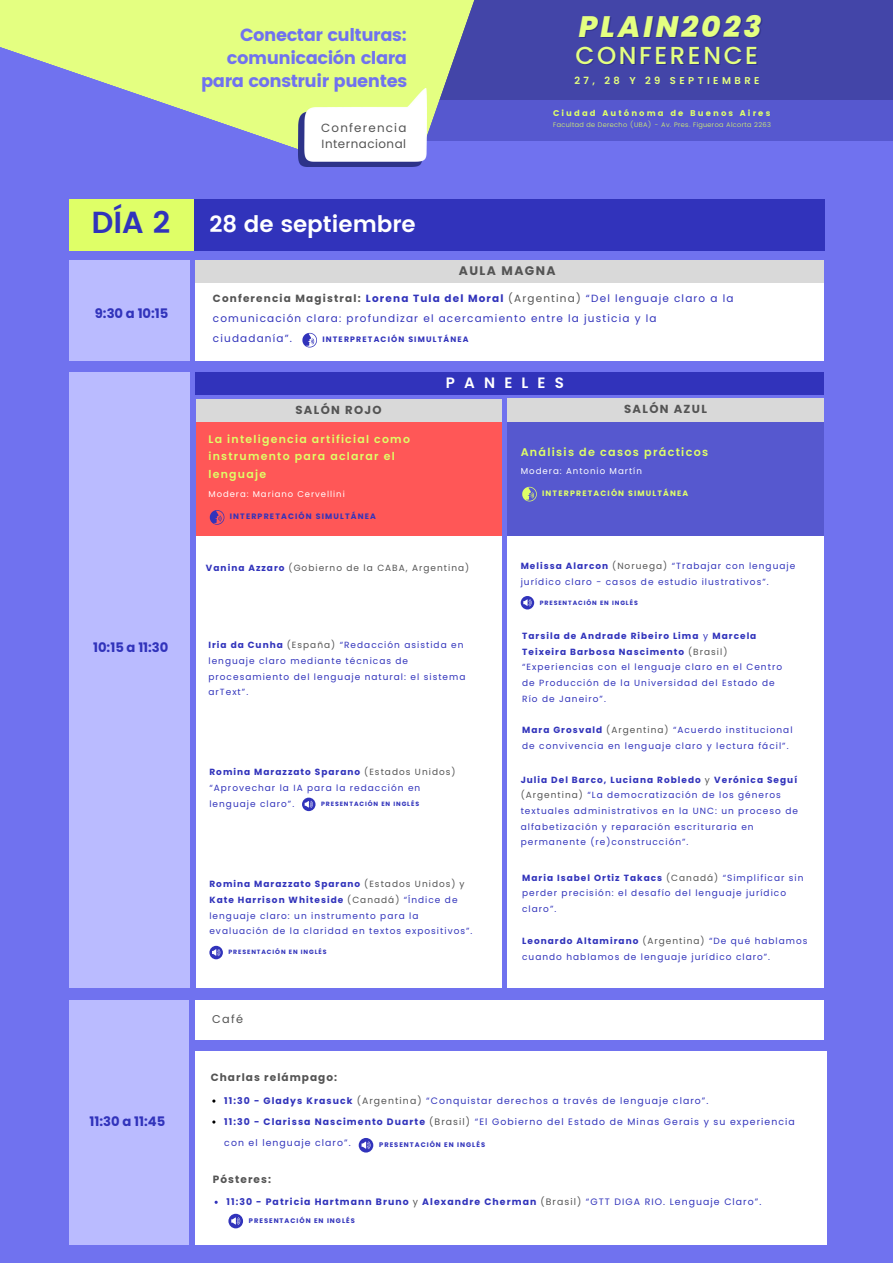
<style>
.page{position:relative;width:893px;height:1264px;background:#fff}
.page>*{position:absolute;margin:0;border:0;box-sizing:border-box;transform-origin:0 0}
.t1{font:600 30.45px "Poppins";color:#3133bb}
.t2{font:italic 800 29.55px "Poppins";letter-spacing:.105em;color:#e4ff81}
.t3{font:500 24.6px "Poppins";letter-spacing:.105em;color:#e4ff81}
.t4{font:600 22.8px "Poppins";color:#fff}
.t5{font:17.55px/23.4px "Poppins";letter-spacing:-.025em;color:#7072ef;text-align:right}
.t6{font:600 15px "Poppins";letter-spacing:.61em;color:#fff}
.t7{font:700 13.2px "Poppins";color:#3133bb}
.t8{font:700 12.45px "Poppins";letter-spacing:.115em;color:#545454}
.t9{font:11.85px "Poppins";letter-spacing:.04em;color:#545454}
.t10{font:11.85px "Poppins";letter-spacing:.1em;color:#545454}
.t11{font:700 11.7px "Poppins";letter-spacing:.115em;color:#545454}
.t12{font:11.25px "Poppins";color:#545454}
.t13{font:600 11.1px "Poppins";letter-spacing:.115em;color:#dfff67}
.t14{font:600 10.95px/17.5px "Poppins";letter-spacing:.115em;color:#dfff67}
.t15{font:700 10.5px "Poppins";letter-spacing:.1em;color:#545454}
.t16{font:10.35px/20px "Poppins";letter-spacing:.115em;color:#3133bb}
.t17{font:600 9.9px "Poppins";letter-spacing:.35em;color:#e4ff81}
.t18{font:9.3px "Poppins";letter-spacing:.115em;color:#3133bb}
.t19{font:700 9.3px "Poppins";letter-spacing:.115em;color:#3133bb}
.t20{font:9px/15.6px "Poppins";letter-spacing:.115em;color:#3133bb}
.t21{font:9px "Poppins";letter-spacing:.115em;color:#545454}
.t22{font:8.7px "Poppins";letter-spacing:.115em;color:#fff}
.t23{font:8.4px "Poppins";letter-spacing:.25em;color:#dfff67}
.t24{font:8.4px "Poppins";letter-spacing:.115em;color:#fff}
.t25{font:700 7.8px "Poppins";letter-spacing:.145em;color:#3133bb}
.t26{font:700 7.8px "Poppins";letter-spacing:.145em;color:#dfff67}
.t27{font:300 6.6px "Poppins";letter-spacing:.055em;color:#dfff67}
.t28{font:700 6.6px "Poppins";letter-spacing:.145em;color:#3133bb}
.t29{font:700 6.15px "Poppins";letter-spacing:.145em;color:#3133bb}
.s1{font-weight:700;color:#545454}
.s2{font-weight:700}
.s3{color:#545454}
.s4{font-weight:700;color:#3133bb}
.s5{font-weight:400;color:#545454}
.s6{font-weight:400}
</style>
<div class="page">
<div style="left:0;top:0;width:892px;height:1262px;background:#7072ef"></div>
<div style="left:69px;top:199px;width:125px;height:51px;background:#dfff67"></div>
<div style="left:194px;top:199px;width:630px;height:51px;background:#3133bb"></div>
<div style="left:69px;top:260px;width:120px;height:101px;background:#babbff"></div>
<div style="left:195px;top:277px;width:628px;height:84px;background:#fff"></div>
<div style="left:367px;top:0;width:525px;height:141px;background:#5658cf"></div>
<div style="left:401px;top:0;width:491px;height:100px;background:#4345a8"></div>
<svg style="left:0;top:0;width:474px;height:167px;fill:#e4ff81"></svg>
<svg style="left:0;top:6px;width:313px;height:145px;fill:#e4ff81"></svg>
<div style="left:360px;top:157px;width:76px;height:37px;background:#7072ef"></div>
<img style="left:298px;top:88px;width:128px;height:78px">
<div style="left:69px;top:372px;width:120px;height:615px;background:#babbff"></div>
<div style="left:195px;top:372px;width:628px;height:22px;background:#3133bb"></div>
<div style="left:195px;top:422px;width:306px;height:116px;background:#ff5757"></div>
<div style="left:507px;top:422px;width:316px;height:115px;background:#5658cf"></div>
<div style="left:195px;top:537px;width:306px;height:450px;background:#fff"></div>
<div style="left:507px;top:537px;width:316px;height:450px;background:#fff"></div>
<div style="left:195px;top:260px;width:629px;height:23px;background:#d9d9d9"></div>
<div style="left:507px;top:398px;width:316px;height:24px;background:#d9d9d9"></div>
<div style="left:195px;top:399px;width:306px;height:23px;background:#d9d9d9"></div>
<svg style="left:302px;top:797px;width:13px;height:14px"></svg>
<svg style="left:304px;top:800px;width:9px;height:8px"></svg>
<svg style="left:209px;top:945px;width:14px;height:14px"></svg>
<svg style="left:212px;top:948px;width:8px;height:8px"></svg>
<svg style="left:520px;top:596px;width:14px;height:13px"></svg>
<svg style="left:523px;top:599px;width:8px;height:7px"></svg>
<div style="left:195px;top:1000px;width:629px;height:39px;background:#fff"></div>
<div style="left:195px;top:1051px;width:631px;height:193px;background:#fff"></div>
<svg style="left:358px;top:1137px;width:15px;height:15px"></svg>
<svg style="left:361px;top:1141px;width:9px;height:8px"></svg>
<svg style="left:228px;top:1213px;width:15px;height:15px"></svg>
<svg style="left:231px;top:1217px;width:9px;height:7px"></svg>
<div style="left:69px;top:1000px;width:120px;height:244px;background:#babbff"></div>
<svg style="left:302px;top:333px;width:15px;height:14px"></svg>
<svg style="left:210px;top:510px;width:14px;height:14px"></svg>
<svg style="left:522px;top:487px;width:14px;height:14px"></svg>
<p class="t5" style="left:240px;top:23px;width:168px">Conectar culturas:</p>
<p class="t5" style="left:201px;top:46px;width:208px">comunicación clara para construir puentes</p>
<p class="t10" style="left:321px;top:119px;width:87px">Conferencia</p>
<p class="t9" style="left:321px;top:135px;width:86px">Internacional</p>
<p class="t1" style="left:91px;top:205px;width:80px">DÍA 2</p>
<p class="t4" style="left:209px;top:211px;width:208px">28 de septiembre</p>
<p class="t2" style="left:578px;top:6px;width:184px">PLAIN2023</p>
<p class="t3" style="left:575px;top:38px;width:184px">CONFERENCE</p>
<p class="t17" style="left:574px;top:74px;width:187px">27, 28 Y 29 SEPTIEMBRE</p>
<p class="t23" style="left:553px;top:108px;width:219px">Ciudad Autónoma de Buenos Aires</p>
<p class="t27" style="left:553px;top:121px;width:219px">Facultad de Derecho (UBA) - Av. Pres. Figueroa Alcorta 2263</p>
<p class="t8" style="left:459px;top:262px;width:98px">AULA MAGNA</p>
<p class="t7" style="left:95px;top:304px;width:75px">9:30 a 10:15</p>
<p class="t7" style="left:93px;top:638px;width:77px">10:15 a 11:30</p>
<p class="t7" style="left:90px;top:1112px;width:77px">11:30 a 11:45</p>
<p class="t16" style="left:213px;top:288px;width:522px"><span class="s1">Conferencia Magistral:</span> <span class="s2">Lorena Tula del Moral</span> <span class="s3">(Argentina)</span> “Del lenguaje claro a la comunicación clara: profundizar el acercamiento entre la justicia y la ciudadanía”.</p>
<p class="t25" style="left:322px;top:334px;width:148px">INTERPRETACIÓN SIMULTÁNEA</p>
<p class="t6" style="left:446px;top:372px;width:119px">PANELES</p>
<p class="t11" style="left:295px;top:401px;width:88px">SALÓN ROJO</p>
<p class="t11" style="left:624px;top:401px;width:84px">SALÓN AZUL</p>
<p class="t14" style="left:208px;top:430px;width:203px">La inteligencia artificial como instrumento para aclarar el lenguaje</p>
<p class="t24" style="left:208px;top:488px;width:138px">Modera: Mariano Cervellini</p>
<p class="t25" style="left:230px;top:511px;width:148px">INTERPRETACIÓN SIMULTÁNEA</p>
<p class="t21" style="left:206px;top:562px;width:265px"><span class="s4">Vanina Azzaro</span> (Gobierno de la CABA, Argentina)</p>
<p class="t20" style="left:208px;top:637px;width:258px"><span class="s2">Iria da Cunha</span> <span class="s3">(España)</span> “Redacción asistida en lenguaje claro mediante técnicas de procesamiento del lenguaje natural: el sistema arText”.</p>
<p class="t20" style="left:209px;top:764px;width:248px"><span class="s2">Romina Marazzato Sparano</span> <span class="s3">(Estados Unidos) </span>“Aprovechar la IA para la redacción en lenguaje claro”.</p>
<p class="t29" style="left:321px;top:799px;width:100px">PRESENTACIÓN EN INGLÉS</p>
<p class="t20" style="left:209px;top:876px;width:264px"><span class="s2">Romina Marazzato Sparano</span> <span class="s3">(Estados Unidos) y </span><span class="s2">Kate Harrison Whiteside</span> <span class="s3">(Canadá)</span> “Índice de lenguaje claro: un instrumento para la evaluación de la claridad en textos expositivos”.</p>
<p class="t29" style="left:228px;top:947px;width:100px">PRESENTACIÓN EN INGLÉS</p>
<p class="t12" style="left:212px;top:1011px;width:32px">Café</p>
<p class="t15" style="left:211px;top:1069px;width:128px">Charlas relámpago:</p>
<p class="t13" style="left:520px;top:444px;width:189px">Análisis de casos prácticos</p>
<p class="t22" style="left:520px;top:465px;width:123px">Modera: Antonio Martín</p>
<p class="t26" style="left:542px;top:488px;width:148px">INTERPRETACIÓN SIMULTÁNEA</p>
<p class="t20" style="left:520px;top:558px;width:276px"><span class="s2">Melissa Alarcon</span> <span class="s3">(Noruega)</span> “Trabajar con lenguaje jurídico claro - casos de estudio ilustrativos”.</p>
<p class="t29" style="left:539px;top:598px;width:100px">PRESENTACIÓN EN INGLÉS</p>
<p class="t20" style="left:522px;top:628px;width:261px"><span class="s2">Tarsila de Andrade Ribeiro Lima</span> y <span class="s2">Marcela Teixeira Barbosa Nascimento</span> <span class="s3">(Brasil) </span>“Experiencias con el lenguaje claro en el Centro de Producción de la Universidad del Estado de Río de Janeiro”.</p>
<p class="t20" style="left:522px;top:722px;width:272px"><span class="s2">Mara Grosvald</span> <span class="s3">(Argentina)</span> “Acuerdo institucional de convivencia en lenguaje claro y lectura fácil”.</p>
<p class="t20" style="left:520px;top:771px;width:279px"><span class="s2">Julia Del Barco, Luciana Robledo</span> <span class="s3">y</span> <span class="s2">Verónica Seguí </span><span class="s3">(Argentina)</span> “La democratización de los géneros textuales administrativos en la UNC: un proceso de alfabetización y reparación escrituraria en permanente (re)construcción”.</p>
<p class="t20" style="left:522px;top:869px;width:283px"><span class="s2">Maria Isabel Ortiz Takacs</span> <span class="s3">(Canadá)</span> “Simplificar sin perder precisión: el desafío del lenguaje jurídico claro”.</p>
<p class="t20" style="left:522px;top:932px;width:287px"><span class="s2">Leonardo Altamirano</span> <span class="s3">(Argentina)</span> “De qué hablamos cuando hablamos de lenguaje jurídico claro”.</p>
<p class="t18" style="left:224px;top:1094px;width:485px"><span class="s2">11:30 - Gladys Krasuck</span> <span class="s3">(Argentina)</span> “Conquistar derechos a través de lenguaje claro”.</p>
<p class="t18" style="left:224px;top:1115px;width:572px"><span class="s2">11:30 - Clarissa Nascimento Duarte</span> <span class="s3">(Brasil)</span> “El Gobierno del Estado de Minas Gerais y su experiencia</p>
<p class="t18" style="left:224px;top:1136px;width:128px">con el lenguaje claro”.</p>
<p class="t28" style="left:379px;top:1140px;width:107px">PRESENTACIÓN EN INGLÉS</p>
<p class="t15" style="left:213px;top:1172px;width:60px">Pósteres:</p>
<p class="t19" style="left:226px;top:1195px;width:536px">11:30 - Patricia Hartmann Bruno <span class="s5">y</span> Alexandre Cherman <span class="s5">(Brasil)</span> <span class="s6">“GTT DIGA RIO. Lenguaje Claro”.</span></p>
<p class="t28" style="left:249px;top:1215px;width:107px">PRESENTACIÓN EN INGLÉS</p>
</div>
